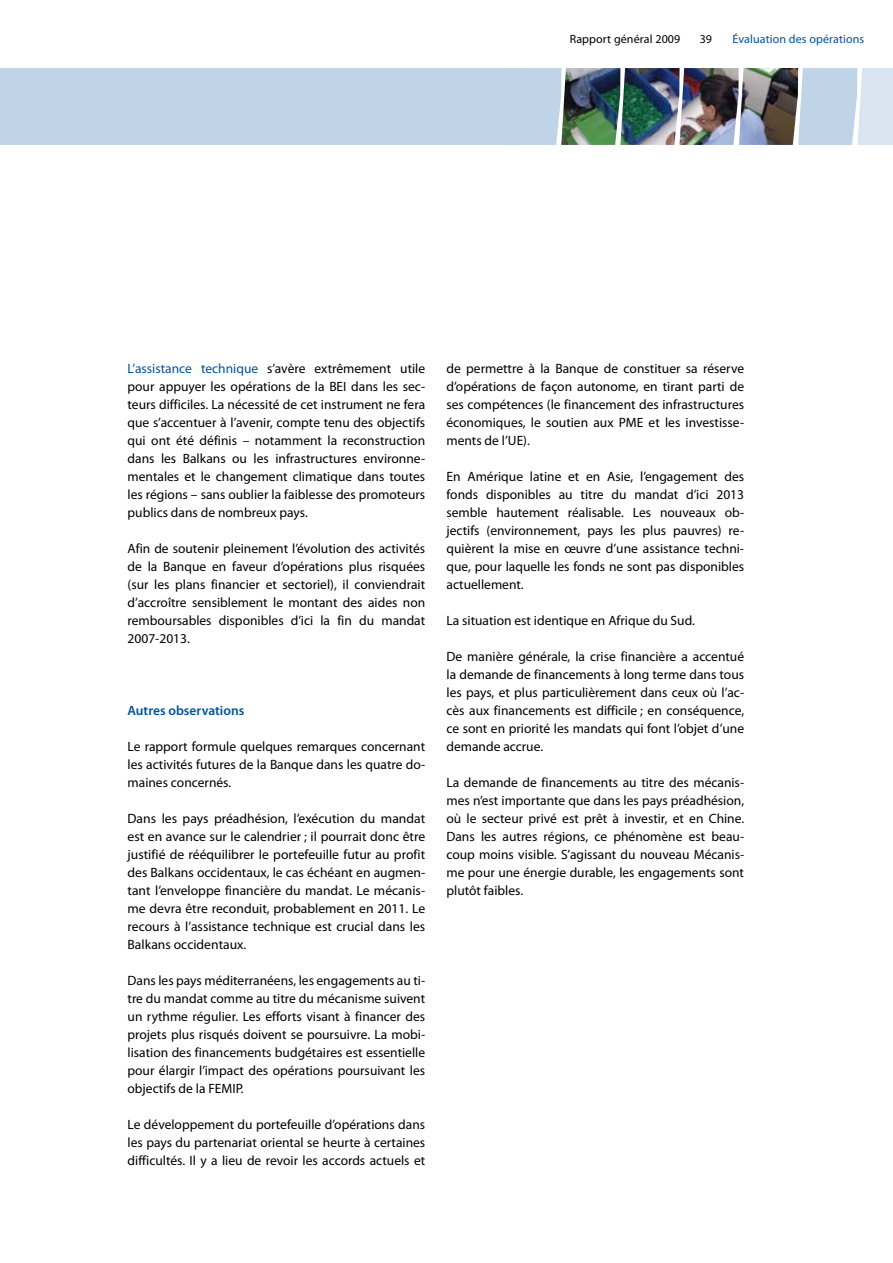
<style>
.page{position:relative;width:893px;height:1263px;background:#fff}
.page>*{position:absolute;margin:0;border:0;box-sizing:border-box;transform-origin:0 0}
.t1{font:13.5px/18px "Myriad Pro";color:#000;text-align:justify}
.t2{font:600 13.5px "Myriad Pro";color:#00539f}
.t3{font:12px "Myriad Pro";letter-spacing:.01em;color:#00519e}
.t4{font:12px "Myriad Pro";letter-spacing:.01em;color:#000}
.s1{color:#00539f}
</style>
<div class="page">
<img style="left:0;top:68px;width:893px;height:77px">
<p class="t4" style="left:570px;top:32px;width:112px">Rapport général 2009</p>
<p class="t4" style="left:700px;top:32px;width:14px">39</p>
<p class="t3" style="left:732px;top:32px;width:133px">Évaluation des opérations</p>
<p class="t1" style="left:128px;top:359px;width:299px"><span class="s1">L’assistance technique</span> s’avère extrêmement utile pour appuyer les opérations de la BEI dans les sec&shy;teurs difficiles. La nécessité de cet instrument ne fera que s’accentuer à l’avenir, compte tenu des objectifs qui ont été définis – notamment la reconstruction dans les Balkans ou les infrastructures environne&shy;mentales et le changement climatique dans toutes les régions – sans oublier la faiblesse des promoteurs publics dans de nombreux pays.</p>
<p class="t1" style="left:128px;top:539px;width:299px">Afin de soutenir pleinement l’évolution des activités de la Banque en faveur d’opérations plus risquées (sur les plans financier et sectoriel), il conviendrait d’accroître sensiblement le montant des aides non remboursables disponibles d’ici la fin du mandat 2007-2013.</p>
<p class="t2" style="left:128px;top:703px;width:118px">Autres observations</p>
<p class="t1" style="left:128px;top:737px;width:299px">Le rapport formule quelques remarques concernant les activités futures de la Banque dans les quatre do&shy;maines concernés.</p>
<p class="t1" style="left:128px;top:809px;width:299px">Dans les pays préadhésion, l’exécution du mandat est en avance sur le calendrier ; il pourrait donc être justifié de rééquilibrer le portefeuille futur au profit des Balkans occidentaux, le cas échéant en augmen&shy;tant l’enveloppe financière du mandat. Le mécanis&shy;me devra être reconduit, probablement en 2011. Le recours à l’assistance technique est crucial dans les Balkans occidentaux.</p>
<p class="t1" style="left:128px;top:971px;width:299px">Dans les pays méditerranéens, les engagements au ti&shy;tre du mandat comme au titre du mécanisme suivent un rythme régulier. Les efforts visant à financer des projets plus risqués doivent se poursuivre. La mobi&shy;lisation des financements budgétaires est essentielle pour élargir l’impact des opérations poursuivant les objectifs de la FEMIP.</p>
<p class="t1" style="left:128px;top:1115px;width:299px">Le développement du portefeuille d’opérations dans les pays du partenariat oriental se heurte à certaines difficultés. Il y a lieu de revoir les accords actuels et</p>
<p class="t1" style="left:446px;top:359px;width:299px">de permettre à la Banque de constituer sa réserve d’opérations de façon autonome, en tirant parti de ses compétences (le financement des infrastructures économiques, le soutien aux PME et les investisse&shy;ments de l’UE).</p>
<p class="t1" style="left:446px;top:467px;width:299px">En Amérique latine et en Asie, l’engagement des fonds disponibles au titre du mandat d’ici 2013 semble hautement réalisable. Les nouveaux ob&shy;jectifs (environnement, pays les plus pauvres) re&shy;quièrent la mise en œuvre d’une assistance techni&shy;que, pour laquelle les fonds ne sont pas disponibles actuellement.</p>
<p class="t1" style="left:446px;top:611px;width:250px">La situation est identique en Afrique du Sud.</p>
<p class="t1" style="left:446px;top:647px;width:299px">De manière générale, la crise financière a accentué la demande de financements à long terme dans tous les pays, et plus particulièrement dans ceux où l’ac&shy;cès aux financements est difficile ; en conséquence, ce sont en priorité les mandats qui font l’objet d’une demande accrue.</p>
<p class="t1" style="left:446px;top:773px;width:299px">La demande de financements au titre des mécanis&shy;mes n’est importante que dans les pays préadhésion, où le secteur privé est prêt à investir, et en Chine.<br>Dans les autres régions, ce phénomène est beau&shy;coup moins visible. S’agissant du nouveau Mécanis&shy;me pour une énergie durable, les engagements sont plutôt faibles.</p>
</div>
